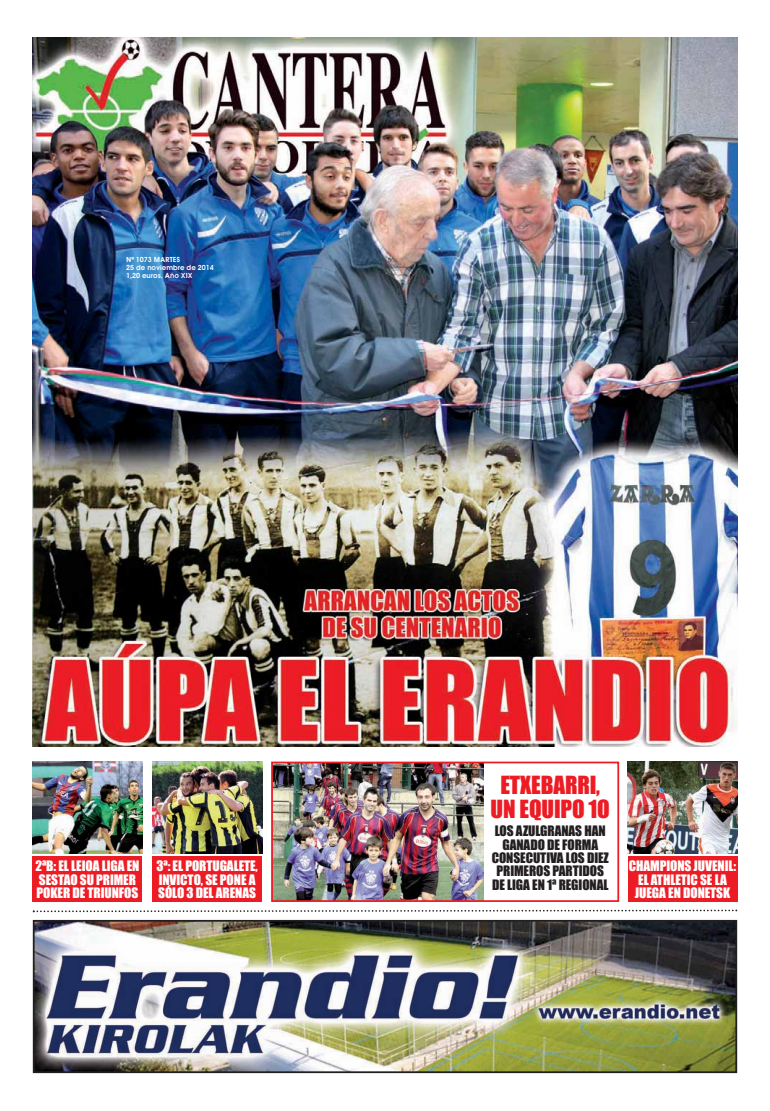
<style>
.page{position:relative;width:770px;height:1111px;background:#fff}
.page>*{position:absolute;margin:0;border:0;box-sizing:border-box;transform-origin:0 0}
.t1{font:23.1px/23.1px "Impact";letter-spacing:-.005em;color:#ed1c24;text-align:center}
.t2{font:13.4px/13.3px "Impact";letter-spacing:-.005em;color:#fff}
.t3{font:13.4px/13.4px "Impact";letter-spacing:-.005em;color:#231f20;text-align:center}
.t4{font:600 7.1px/8px "Avant Garde";color:#fff}
</style>
<div class="page">
<img style="left:33px;top:38px;width:704px;height:708px">
<svg style="left:32px;top:909px;width:705px;height:3px"></svg>
<img style="left:36px;top:922px;width:698px;height:147px">
<div style="left:33px;top:919px;width:704px;height:153px;border:2px solid #231f20"></div>
<img style="left:274px;top:764px;width:209px;height:134px">
<div style="left:271px;top:761px;width:348px;height:140px;border:2px solid #ed1c24"></div>
<img style="left:627px;top:761px;width:110px;height:92px">
<div style="left:627px;top:856px;width:110px;height:45px;background:#ed1c24"></div>
<img style="left:33px;top:761px;width:109px;height:91px">
<div style="left:33px;top:856px;width:109px;height:45px;background:#ed1c24"></div>
<img style="left:152px;top:761px;width:110px;height:91px">
<div style="left:152px;top:856px;width:110px;height:45px;background:#ed1c24"></div>
<p class="t4" style="left:126px;top:256px;width:89px">Nª 1073 MARTES<br>25 de noviembre de 2014<br>1,20 euros. Año XIX</p>
<p class="t2" style="left:35px;top:860px;width:106px">2ªB: EL LEIOA LIGA EN<br>SESTAO SU PRIMER<br>POKER DE TRIUNFOS</p>
<p class="t2" style="left:156px;top:860px;width:103px">3ª: EL PORTUGALETE,<br>INVICTO, SE PONE A<br>SÓLO 3 DEL ARENAS</p>
<h1 class="t1" style="left:490px;top:775px;width:121px">ETXEBARRI,<br>UN EQUIPO 1O</h1>
<p class="t3" style="left:491px;top:825px;width:119px">LOS AZULGRANAS HAN<br>GANADO DE FORMA<br>CONSECUTIVA LOS DIEZ<br>PRIMEROS PARTIDOS<br>DE LIGA EN 1ª REGIONAL</p>
<p class="t2" style="left:628px;top:860px;width:109px;text-align:center">CHAMPIONS JUVENIL:<br>EL ATHLETIC SE LA<br>JUEGA EN DONETSK</p>
</div>
